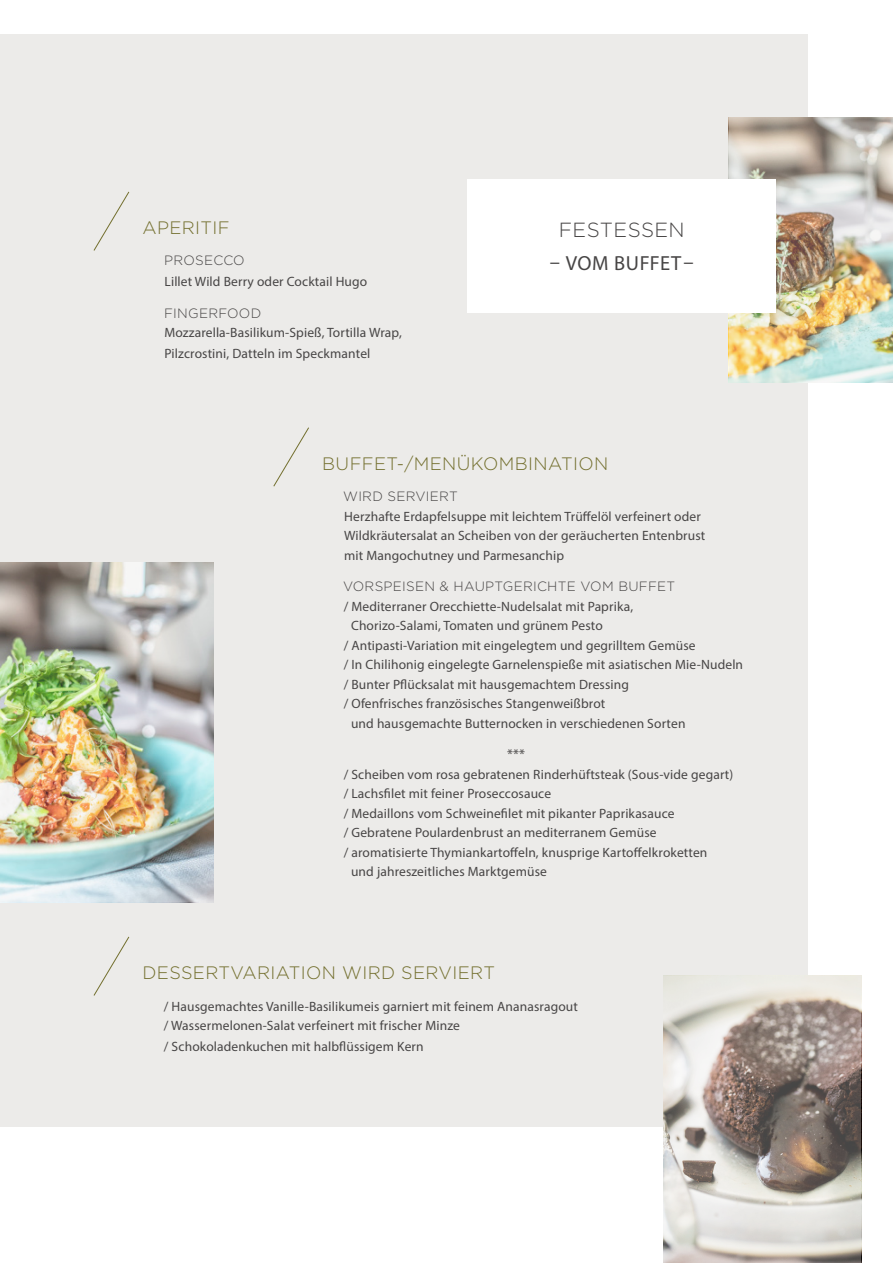
<style>
.page{position:relative;width:893px;height:1263px;background:#fff}
.page>*{position:absolute;margin:0;border:0;box-sizing:border-box;transform-origin:0 0}
.t1{font:20.4px "Myriad Pro";letter-spacing:.03em;color:#474545}
.t2{font:300 20.4px "Gotham";letter-spacing:.02em;color:#474545}
.t3{font:300 18px "Gotham";letter-spacing:.02em;color:#736f2e}
.t4{font:14.25px "Myriad Pro";color:#474545}
.t5{font:13.5px/19.5px "Myriad Pro";letter-spacing:.01em;color:#474545}
.s1{font-family:"Gotham";font-weight:300}
</style>
<div class="page">
<div style="left:0;top:34px;width:808px;height:1092px;background:#ecebe9"></div>
<svg style="left:94px;top:191px;width:35px;height:60px"></svg>
<svg style="left:94px;top:936px;width:35px;height:60px"></svg>
<svg style="left:273px;top:427px;width:36px;height:60px"></svg>
<img style="left:729px;top:117px;width:164px;height:266px">
<img style="left:0;top:562px;width:214px;height:340px">
<svg style="left:663px;top:976px;width:198px;height:287px;background:#b9b0aa"></svg>
<div style="left:468px;top:180px;width:308px;height:133px;background:#fff"></div>
<p class="t3" style="left:142px;top:218px;width:89px">APERITIF</p>
<p class="t5" style="left:164px;top:250px;width:205px;line-height:21px"><span class="s1">PROSECCO<br></span>Lillet Wild Berry oder Cocktail Hugo</p>
<p class="t5" style="left:164px;top:303px;width:239px"><span class="s1">FINGERFOOD<br></span>Mozzarella-Basilikum-Spieß, Tortilla Wrap,</p>
<p class="t5" style="left:165px;top:344px;width:207px">Pilzcrostini, Datteln im Speckmantel</p>
<p class="t2" style="left:559px;top:219px;width:127px">FESTESSEN</p>
<p class="t1" style="left:550px;top:250px;width:145px">– VOM BUFFET–</p>
<p class="t3" style="left:322px;top:454px;width:288px">BUFFET-/MENÜKOMBINATION</p>
<p class="t5" style="left:343px;top:487px;width:364px"><span class="s1">WIRD SERVIERT<br></span>Herzhafte Erdapfelsuppe mit leichtem Trüffelöl verfeinert oder Wildkräutersalat an Scheiben von der geräucherten Entenbrust mit Mangochutney und Parmesanchip</p>
<p class="t5" style="left:343px;top:577px;width:334px"><span class="s1">VORSPEISEN &amp; HAUPTGERICHTE VOM BUFFET </span>/ Mediterraner Orecchiette-Nudelsalat mit Paprika,</p>
<p class="t5" style="left:344px;top:616px;width:401px;text-indent:7px">Chorizo-Salami, Tomaten und grünem Pesto<br>/ Antipasti-Variation mit eingelegtem und gegrilltem Gemüse<br>/ In Chilihonig eingelegte Garnelenspieße mit asiatischen Mie-Nudeln / Bunter Pflücksalat mit hausgemachtem Dressing<br>/ Ofenfrisches französisches Stangenweißbrot</p>
<p class="t5" style="left:351px;top:713px;width:336px">und hausgemachte Butternocken in verschiedenen Sorten</p>
<p class="t4" style="left:507px;top:746px;width:20px">***</p>
<p class="t5" style="left:344px;top:764px;width:391px">/ Scheiben vom rosa gebratenen Rinderhüftsteak (Sous-vide gegart)</p>
<p class="t5" style="left:344px;top:784px;width:209px">/ Lachsfilet mit feiner Proseccosauce</p>
<p class="t5" style="left:344px;top:803px;width:332px">/ Medaillons vom Schweinefilet mit pikanter Paprikasauce</p>
<p class="t5" style="left:344px;top:823px;width:314px">/ Gebratene Poulardenbrust an mediterranem Gemüse</p>
<p class="t5" style="left:344px;top:842px;width:365px">/ aromatisierte Thymiankartoffeln, knusprige Kartoffelkroketten</p>
<p class="t5" style="left:351px;top:862px;width:197px">und jahreszeitliches Marktgemüse</p>
<p class="t3" style="left:142px;top:963px;width:354px">DESSERTVARIATION WIRD SERVIERT</p>
<p class="t5" style="left:164px;top:996px;width:416px">/ Hausgemachtes Vanille-Basilikumeis garniert mit feinem Ananasragout / Wassermelonen-Salat verfeinert mit frischer Minze</p>
<p class="t5" style="left:164px;top:1037px;width:261px">/ Schokoladenkuchen mit halbflüssigem Kern</p>
</div>
